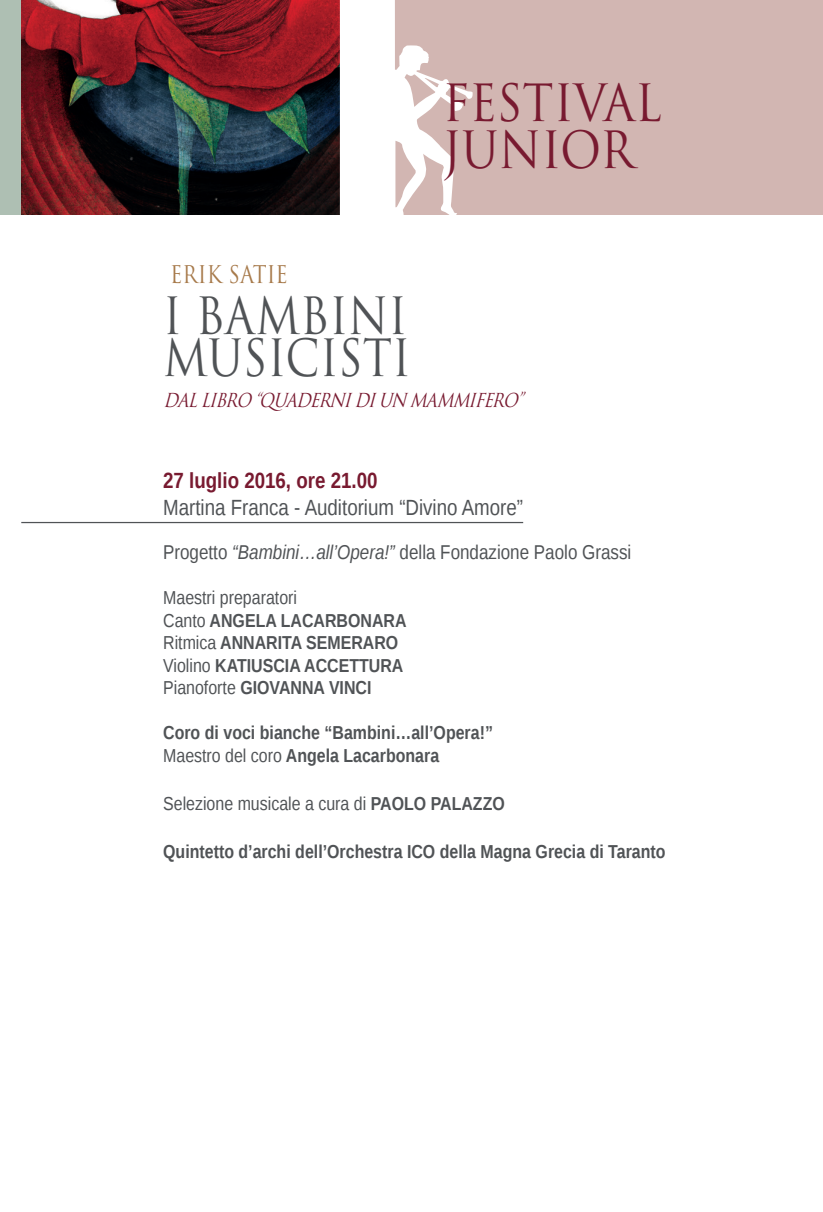
<style>
.page{position:relative;width:823px;height:1212px;background:#fff}
.page>*{position:absolute;margin:0;border:0;box-sizing:border-box;transform-origin:0 0}
.t1{font:50px/42.5px "Trajan";color:#505356;scale:.85 1}
.t2{font:50px/47.5px "Trajan";color:#781a30;scale:.9 1}
.t3{font:23.75px "Trajan";color:#a77a4b;scale:.85 1}
.t4{font:22px "Liberation Sans";color:#505356;scale:.85 1}
.t5{font:700 22px "Liberation Sans";color:#781a30;scale:.85 1}
.t6{font:20px "Liberation Sans";color:#505356;scale:.85 1}
.t7{font:700 18.75px/22.5px "Liberation Sans";color:#505356;scale:.85 1}
.t8{font:18.75px "Liberation Sans";color:#505356;scale:.85 1}
.t9{font:italic 18.75px "Trajan Pro 3";color:#781a30;scale:.85 1}
.s1{font-style:italic}
.s2{font-weight:400}
.s3{font-weight:700}
</style>
<div class="page">
<div style="left:0;top:0;width:21px;height:214px;background:#aebfb3"></div>
<div style="left:21px;top:0;width:801px;height:214px;background:#d2b6b2"></div>
<img style="left:21px;top:0;width:319px;height:214px">
<svg style="left:340px;top:0;width:133px;height:215px"></svg>
<hr style="left:21px;top:522px;width:502px;height:1px;background:#505356">
<p class="t3" style="left:170px;top:260px;width:140px">ERIK SATIE</p>
<h1 class="t1" style="left:163px;top:295px;width:293px">I BAMBINI<br>MUSICISTI</h1>
<h1 class="t2" style="left:442px;top:79px;width:245px">FESTIVAL<br>JUNIOR</h1>
<p class="t9" style="left:163px;top:387px;width:432px">DALLIBRO“QUADERNIDIUNMAMMIFERO”</p>
<p class="t5" style="left:163px;top:466px;width:253px">27 luglio 2016, ore 21.00</p>
<p class="t4" style="left:163px;top:495px;width:424px">Martina Franca - Auditorium “Divino Amore”</p>
<p class="t6" style="left:163px;top:541px;width:552px">Progetto <span class="s1">“Bambini…all’Opera!”</span> della Fondazione Paolo Grassi</p>
<p class="t7" style="left:163px;top:586px;width:288px"><span class="s2">Maestri preparatori<br>Canto</span> ANGELA LACARBONARA<br><span class="s2">Ritmica</span> ANNARITA SEMERARO<br><span class="s2">Violino</span> KATIUSCIA ACCETTURA<br><span class="s2">Pianoforte</span> GIOVANNA VINCI</p>
<p class="t7" style="left:163px;top:721px;width:389px">Coro di voci bianche “Bambini…all’Opera!”<br><span class="s2">Maestro del coro</span> Angela Lacarbonara</p>
<p class="t8" style="left:163px;top:792px;width:403px">Selezione musicale a cura di <span class="s3">PAOLO PALAZZO</span></p>
<p class="t7" style="left:163px;top:839px;width:592px">Quintetto d’archi dell’Orchestra ICO della Magna Grecia di Taranto</p>
</div>
